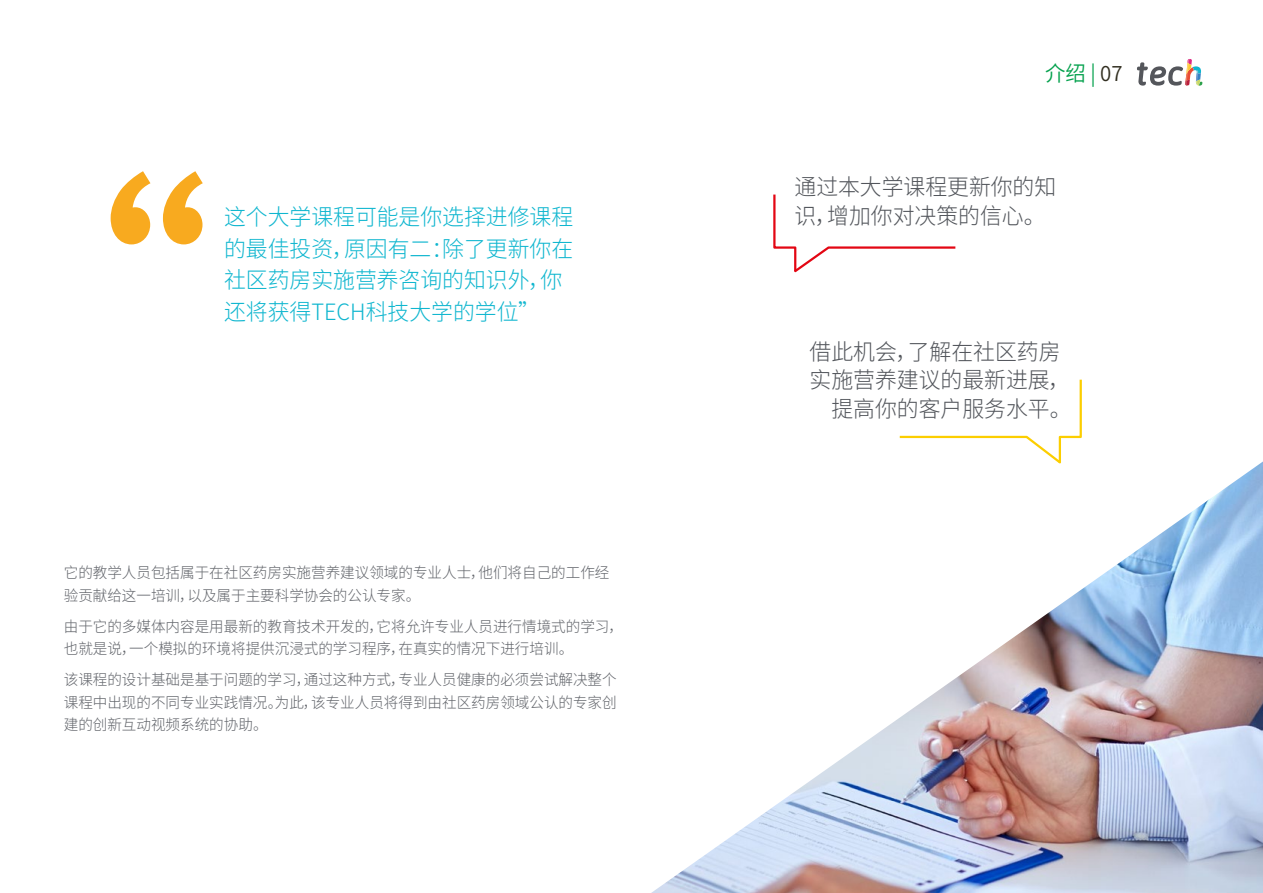
<style>
.page{position:relative;width:1263px;height:893px;background:#fff}
.page>*{position:absolute;margin:0;border:0;box-sizing:border-box;transform-origin:0 0}
.t1{font:300 22.5px/31.5px "Source Han Sans CN";color:#0fb6cf}
.t2{font:300 22.5px/28.5px "Source Han Sans CN";color:#52555b}
.t3{font:21px "Source Han Sans CN";color:#04a14d}
.t4{font:300 15px/22.5px "Source Han Sans CN";color:#61646a}
.s1{color:#312e20}
</style>
<div class="page">
<svg style="left:111px;top:171px;width:92px;height:73px"></svg>
<svg style="left:899px;top:379px;width:183px;height:82px"></svg>
<svg style="left:773px;top:194px;width:183px;height:79px"></svg>
<img style="left:651px;top:461px;width:612px;height:432px">
<svg style="left:1137px;top:59px;width:65px;height:27px"></svg>
<h1 class="t1" style="left:224px;top:202px;width:351px">这个大学课程可能是你选择进修课程的最佳投资，原因有二：除了更新你在社区药房实施营养咨询的知识外，你还将获得TECH科技大学的学位”</h1>
<p class="t4" style="left:64px;top:562px;width:547px">它的教学人员包括属于在社区药房实施营养建议领域的专业人士，他们将自己的工作经验贡献给这一培训，以及属于主要科学协会的公认专家。</p>
<p class="t4" style="left:64px;top:615px;width:561px">由于它的多媒体内容是用最新的教育技术开发的，它将允许专业人员进行情境式的学习，也就是说，一个模拟的环境将提供沉浸式的学习程序，在真实的情况下进行培训。</p>
<p class="t4" style="left:64px;top:669px;width:554px;text-align:justify">该课程的设计基础是基于问题的学习，通过这种方式，专业人员健康的必须尝试解决整个课程中出现的不同专业实践情况。为此，该专业人员将得到由社区药房领域公认的专家创建的创新互动视频系统的协助。</p>
<h2 class="t3" style="left:1045px;top:61px;width:79px">介绍 | <span class="s1">07</span></h2>
<h1 class="t2" style="left:794px;top:173px;width:263px">通过本大学课程更新你的知识，增加你对决策的信心。</h1>
<h1 class="t2" style="left:809px;top:338px;width:252px">借此机会，了解在社区药房</h1>
<h1 class="t2" style="left:809px;top:366px;width:262px">实施营养建议的最新进展，</h1>
<h1 class="t2" style="left:831px;top:395px;width:242px">提高你的客户服务水平。</h1>
</div>
